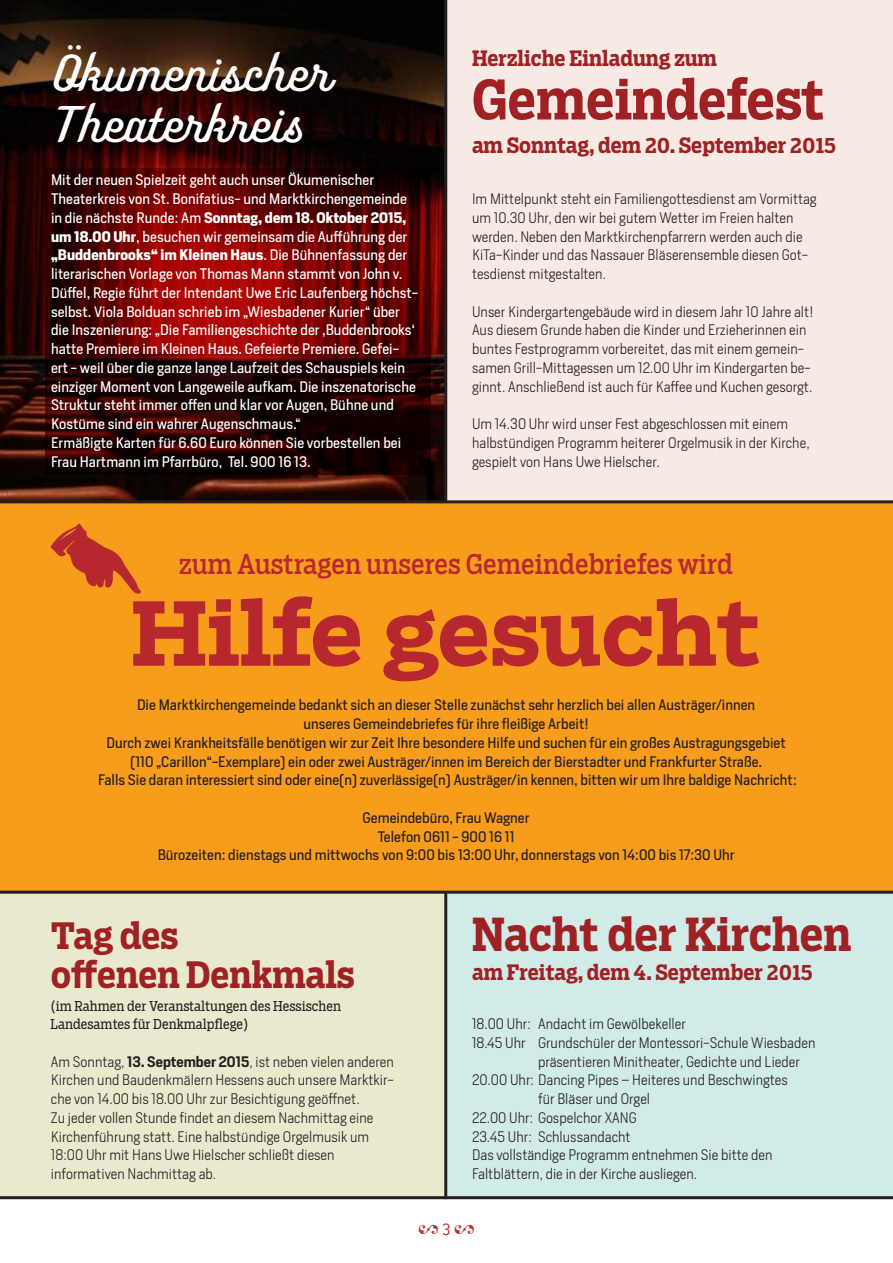
<style>
.page{position:relative;width:893px;height:1263px;background:#fff}
.page>*{position:absolute;margin:0;border:0;box-sizing:border-box;transform-origin:0 0}
.t1{font:700 87px "Boomer Serif";color:#b7282e}
.t2{font:700 54px "Boomer Serif Cond";color:#9f2124}
.t3{font:45px/51.8px "Benson Script No 35";color:#fff}
.t4{font:700 45px "Boomer Serif Cond";color:#9f2124}
.t5{font:700 36px/39px "Boomer Serif Cond";color:#9f2124}
.t6{font:27px "Boomer Serif Cond";color:#b7282e}
.t7{font:700 21px "Boomer Serif Cond";color:#9f2124}
.t8{font:18px "Adobe Garamond Pro";color:#b7282e}
.t9{font:300 14.25px/18.8px "Heron Sans";letter-spacing:.005em;color:#231f20}
.t10{font:14.25px/18.8px "Heron Sans";letter-spacing:.005em;color:#fff}
.t11{font:14.25px/18.8px "Heron Sans";letter-spacing:.005em;color:#231f20;text-align:center}
.t12{font:13.5px/18px "Boomer Serif Cond";color:#231f20}
.s1{font-weight:700}
.s2{font-weight:600}
.s3{font-family:"Conduit ITC Std";font-weight:300}
</style>
<div class="page">
<div style="left:446px;top:0;width:447px;height:502px;background:#f7eae4"></div>
<div style="left:0;top:502px;width:893px;height:388px;background:#f89c1c"></div>
<svg style="left:50px;top:523px;width:91px;height:71px"></svg>
<div style="left:0;top:894px;width:447px;height:305px;background:#e9e9ce"></div>
<div style="left:446px;top:894px;width:447px;height:305px;background:#d1ebe8"></div>
<hr style="left:0;top:891px;width:893px;height:3px;background:#231f20">
<hr style="left:0;top:1196px;width:893px;height:3px;background:#231f20">
<hr style="left:444px;top:891px;width:3px;height:308px;background:#231f20">
<img style="left:0;top:0;width:444px;height:500px">
<svg style="left:45px;top:168px;width:386px;height:306px"></svg>
<hr style="left:444px;top:0;width:3px;height:500px;background:#231f20">
<hr style="left:0;top:500px;width:893px;height:3px;background:#231f20">
<h3 class="t3" style="left:52px;top:49px;width:280px">Ökumenischer<br>Theaterkreis</h3>
<p class="t10" style="left:51px;top:170px;width:368px">Mit der neuen Spielzeit geht auch unser Ökumenischer Theaterkreis von St. Bonifatius- und Marktkirchengemeinde in die nächste Runde: Am <span class="s1">Sonntag, dem 18. Oktober 2015, um 18.00 Uhr</span>, besuchen wir gemeinsam die Aufführung der <span class="s1">„Buddenbrooks“ im Kleinen Haus</span>. Die Bühnenfassung der literarischen Vorlage von Thomas Mann stammt von John v.<br>Düffel, Regie führt der Intendant Uwe Eric Laufenberg höchst&shy;selbst. Viola Bolduan schrieb im „Wiesbadener Kurier“ über die Inszenierung: „Die Familiengeschichte der ‚Buddenbrooks‘ hatte Premiere im Kleinen Haus. Gefeierte Premiere. Gefei&shy;ert - weil über die ganze lange Laufzeit des Schauspiels kein einziger Moment von Langeweile aufkam. Die inszenatorische Struktur steht immer offen und klar vor Augen, Bühne und Kostüme sind ein wahrer Augenschmaus.“<br>Ermäßigte Karten für 6.60 Euro können Sie vorbestellen bei Frau Hartmann im Pfarrbüro, Tel. 900 16 13.</p>
<h3 class="t7" style="left:472px;top:46px;width:247px">Herzliche Einladung zum</h3>
<h2 class="t2" style="left:472px;top:67px;width:354px">Gemeindefest</h2>
<h3 class="t7" style="left:472px;top:132px;width:366px">am Sonntag, dem 20. September 2015</h3>
<p class="t9" style="left:472px;top:189px;width:346px">Im Mittelpunkt steht ein Familiengottesdienst am Vormittag um 10.30 Uhr, den wir bei gutem Wetter im Freien halten werden. Neben den Marktkirchenpfarrern werden auch die KiTa-Kinder und das Nassauer Bläserensemble diesen Got&shy;tesdienst mitgestalten.</p>
<p class="t9" style="left:472px;top:302px;width:343px">Unser Kindergartengebäude wird in diesem Jahr 10 Jahre alt!<br>Aus diesem Grunde haben die Kinder und Erzieherinnen ein buntes Festprogramm vorbereitet, das mit einem gemein&shy;samen Grill-Mittagessen um 12.00 Uhr im Kindergarten be&shy;ginnt. Anschließend ist auch für Kaffee und Kuchen gesorgt.</p>
<p class="t9" style="left:472px;top:414px;width:339px">Um 14.30 Uhr wird unser Fest abgeschlossen mit einem halbstündigen Programm heiterer Orgelmusik in der Kirche, gespielt von Hans Uwe Hielscher.</p>
<h3 class="t6" style="left:179px;top:548px;width:555px">zum Austragen unseres Gemeindebriefes wird</h3>
<h1 class="t1" style="left:131px;top:579px;width:632px">Hilfe gesucht</h1>
<p class="t11" style="left:98px;top:695px;width:700px">Die Marktkirchengemeinde bedankt sich an dieser Stelle zunächst sehr herzlich bei allen Austräger/innen<br>unseres Gemeindebriefes für ihre fleißige Arbeit!<br>Durch zwei Krankheitsfälle benötigen wir zur Zeit Ihre besondere Hilfe und suchen für ein großes Austragungsgebiet (110 „Carillon“-Exemplare) ein oder zwei Austräger/innen im Bereich der Bierstadter und Frankfurter Straße.<br>Falls Sie daran interessiert sind oder eine(n) zuverlässige(n) Austräger/in kennen, bitten wir um Ihre baldige Nachricht:</p>
<p class="t11" style="left:158px;top:808px;width:578px">Gemeindebüro, Frau Wagner<br>Telefon 0611 - 900 16 11<br>Bürozeiten: dienstags und mittwochs von 9:00 bis 13:00 Uhr, donnerstags von 14:00 bis 17:30 Uhr</p>
<h3 class="t5" style="left:51px;top:916px;width:305px">Tag des<br>offenen Denkmals</h3>
<h3 class="t4" style="left:472px;top:908px;width:381px">Nacht der Kirchen</h3>
<h3 class="t7" style="left:472px;top:960px;width:342px">am Freitag, dem 4. September 2015</h3>
<p class="t12" style="left:50px;top:997px;width:292px">(im Rahmen der Veranstaltungen des Hessischen<br>Landesamtes für Denkmalpflege)</p>
<p class="t9" style="left:51px;top:1052px;width:345px">Am Sonntag, <span class="s2">13. September 2015</span>, ist neben vielen anderen Kirchen und Baudenkmälern Hessens auch unsere Marktkir&shy;che von 14.00 bis 18.00 Uhr zur Besichtigung geöffnet.<br>Zu jeder vollen Stunde findet an diesem Nachmittag eine Kirchenführung statt. Eine halbstündige Orgelmusik um 18:00 Uhr mit Hans Uwe Hielscher schließt diesen informativen Nachmittag ab.</p>
<p class="t9" style="left:472px;top:1014px;width:216px">18.00 Uhr: Andacht im Gewölbekeller</p>
<p class="t9" style="left:472px;top:1033px;width:345px">18.45 Uhr Grundschüler der Montessori-Schule Wiesbaden</p>
<p class="t9" style="left:538px;top:1052px;width:264px">präsentieren Minitheater, Gedichte und Lieder</p>
<p class="t9" style="left:472px;top:1070px;width:317px">20.00 Uhr: Dancing Pipes – Heiteres und Beschwingtes</p>
<p class="t9" style="left:538px;top:1089px;width:114px">für Bläser und Orgel</p>
<p class="t9" style="left:472px;top:1108px;width:166px">22.00 Uhr: Gospelchor XANG</p>
<p class="t9" style="left:472px;top:1127px;width:160px">23.45 Uhr: Schlussandacht</p>
<p class="t9" style="left:472px;top:1145px;width:302px">Das vollständige Programm entnehmen Sie bitte den</p>
<p class="t9" style="left:472px;top:1164px;width:227px">Faltblättern, die in der Kirche ausliegen.</p>
<p class="t8" style="left:418px;top:1219px;width:58px">2 <span class="s3">3</span> 2</p>
</div>
